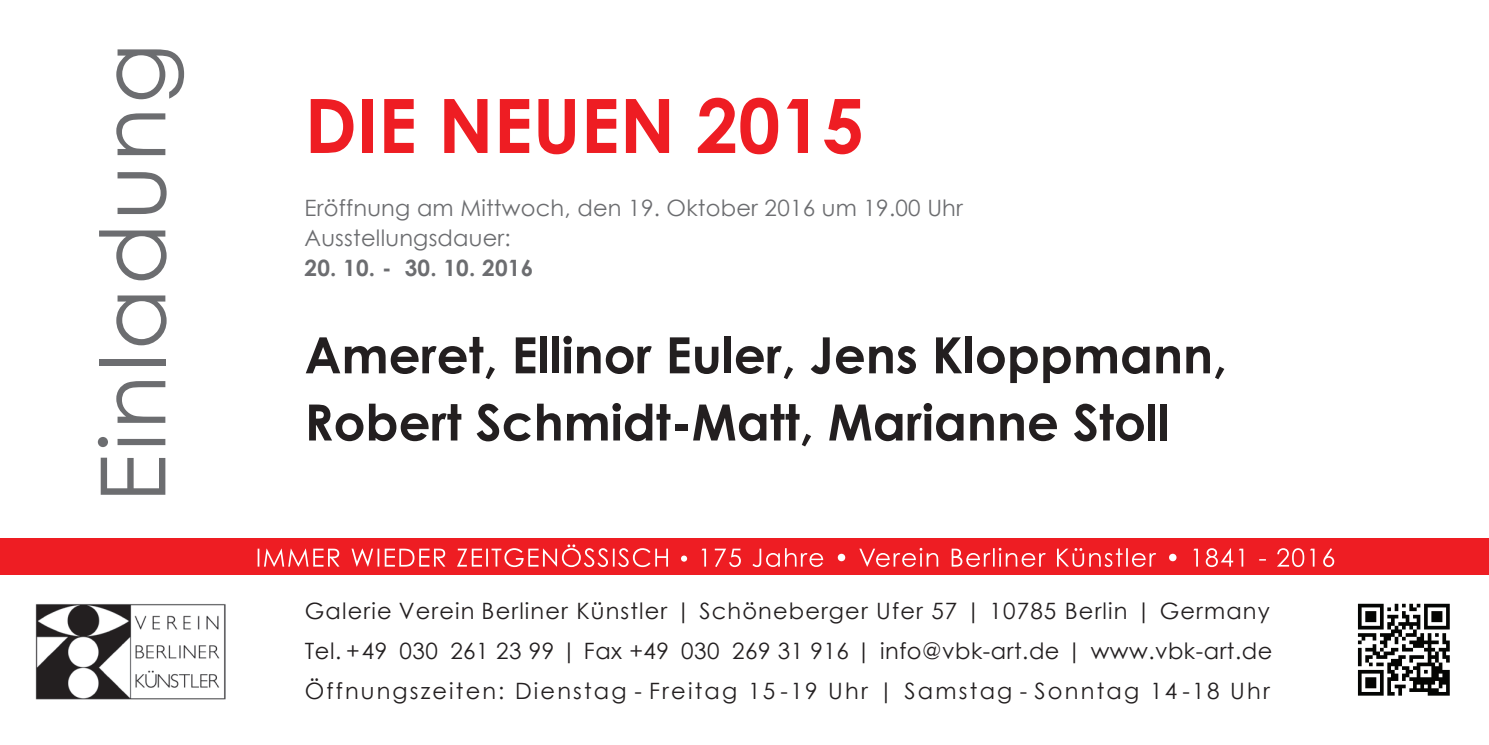
<style>
.page{position:relative;width:1489px;height:745px;background:#fff}
.page>*{position:absolute;margin:0;border:0;box-sizing:border-box;transform-origin:0 0}
.t1{font:90px "Century Gothic";letter-spacing:.035em;color:#6c6d70}
.t2{font:700 75px "Century Gothic";color:#ee1d23}
.t3{font:700 50px/67px "Century Gothic";color:#231f20}
.t4{font:22.5px/40px "Century Gothic";letter-spacing:.1em;color:#231f20;text-align:justify}
.t5{font:22.5px/30px "Century Gothic";letter-spacing:.01em;color:#6c6d70}
.t6{font:700 22.5px "Century Gothic";letter-spacing:.01em;color:#6c6d70}
</style>
<div class="page">
<svg style="left:1357px;top:603px;width:92px;height:92px"></svg>
<div style="left:0;top:538px;width:1488px;height:36px;background:#ee1d23"></div>
<svg style="left:257px;top:544px;width:1077px;height:22px"></svg>
<img style="left:35px;top:604px;width:191px;height:94px">
<h1 class="t1" style="left:70px;top:502px;width:461px;rotate:-90deg">Einladung</h1>
<h2 class="t2" style="left:304px;top:69px;width:561px">DIE NEUEN 2015</h2>
<p class="t5" style="left:304px;top:192px;width:660px">Eröffnung am Mittwoch, den 19. Oktober 2016 um 19.00 Uhr<br>Ausstellungsdauer:</p>
<p class="t6" style="left:304px;top:251px;width:230px">20. 10. - 30. 10. 2016</p>
<h3 class="t3" style="left:304px;top:319px;width:924px">Ameret, Ellinor Euler, Jens Kloppmann,<br>Robert Schmidt-Matt, Marianne Stoll</h3>
<p class="t4" style="left:305px;top:590px;width:969px">Galerie Verein Berliner Künstler | Schöneberger Ufer 57 | 10785 Berlin | Germany Tel. +49 030 261 23 99 | Fax +49 030 269 31 916 | info@vbk-art.de | www.vbk-art.de Öffnungszeiten: Dienstag - Freitag 15 -19 Uhr | Samstag - Sonntag 14 -18 Uhr</p>
</div>
